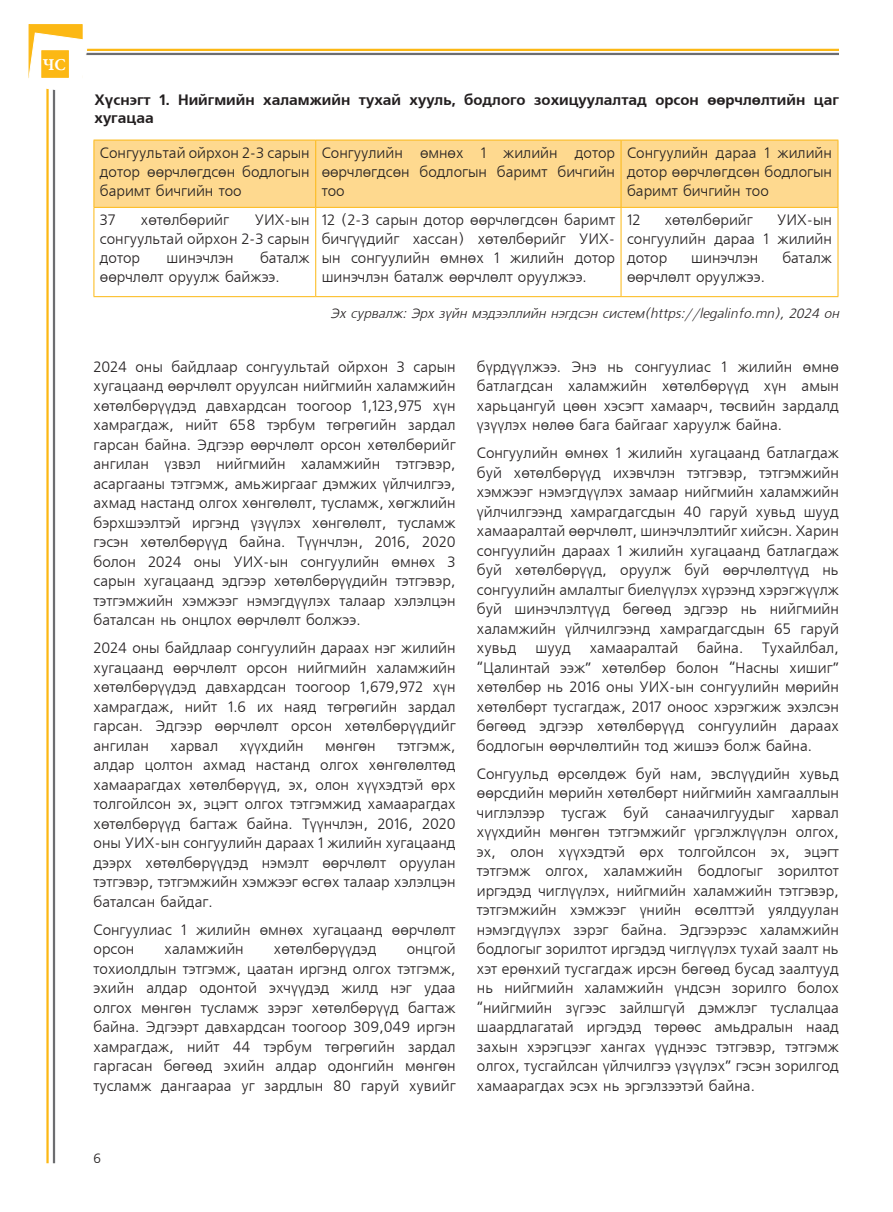
<style>
.page{position:relative;width:893px;height:1212px;background:#fff}
.page>*{position:absolute;margin:0;border:0;box-sizing:border-box;transform-origin:0 0}
.t1{font:700 16.5px "Zazaa Minion Pro";color:#fff}
.t2{font:15px/19.5px "MAK Freeset";color:#231f20;text-align:justify}
.t3{font:700 15px/18px "MAK Freeset";color:#231f20}
.t4{font:italic 13.5px "MAK Freeset";color:#231f20}
.t5{font:300 13.5px "MAK Foreigner";color:#231f20}
</style>
<div class="page">
<hr style="left:46px;top:85px;width:3px;height:1078px;background:#fcb814">
<hr style="left:53px;top:85px;width:2px;height:1078px;background:#6c6d70">
<hr style="left:77px;top:49px;width:762px;height:2px;background:#fcb814">
<hr style="left:77px;top:53px;width:762px;height:2px;background:#6c6d70">
<div style="left:29px;top:24px;width:54px;height:54px;background:#fcb814;border:1px solid #fcb814"></div>
<svg style="left:28px;top:32px;width:61px;height:62px"></svg>
<div style="left:42px;top:51px;width:27px;height:27px;background:#fcb814;border:1px solid #fcb814"></div>
<div style="left:95px;top:141px;width:743px;height:66px;background:#fed98f"></div>
<hr style="left:94px;top:140px;width:222px;height:1px;background:#fcb814">
<hr style="left:94px;top:140px;width:1px;height:67px;background:#fcb814">
<hr style="left:316px;top:140px;width:305px;height:1px;background:#fcb814">
<hr style="left:315px;top:140px;width:1px;height:67px;background:#fcb814">
<hr style="left:621px;top:140px;width:217px;height:1px;background:#fcb814">
<hr style="left:621px;top:140px;width:1px;height:67px;background:#fcb814">
<hr style="left:838px;top:140px;width:1px;height:67px;background:#fcb814">
<hr style="left:94px;top:207px;width:222px;height:1px;background:#fcb814">
<hr style="left:94px;top:208px;width:1px;height:88px;background:#fcb814">
<hr style="left:316px;top:207px;width:305px;height:1px;background:#fcb814">
<hr style="left:315px;top:208px;width:1px;height:88px;background:#fcb814">
<hr style="left:621px;top:207px;width:217px;height:1px;background:#fcb814">
<hr style="left:621px;top:208px;width:1px;height:88px;background:#fcb814">
<hr style="left:838px;top:208px;width:1px;height:88px;background:#fcb814">
<hr style="left:94px;top:296px;width:222px;height:1px;background:#fcb814">
<hr style="left:316px;top:296px;width:305px;height:1px;background:#fcb814">
<hr style="left:621px;top:296px;width:217px;height:1px;background:#fcb814">
<p class="t1" style="left:43px;top:55px;width:24px">ЧС</p>
<p class="t3" style="left:94px;top:91px;width:746px">Хүснэгт 1. Нийгмийн халамжийн тухай хууль, бодлого зохицуулалтад орсон өөрчлөлтийн цаг хугацаа</p>
<p class="t2" style="left:100px;top:144px;width:211px;line-height:19px">Сонгуультай ойрхон 2-3 сарын дотор өөрчлөгдсөн бодлогын баримт бичгийн тоо</p>
<p class="t2" style="left:322px;top:144px;width:295px;line-height:19px">Сонгуулийн өмнөх 1 жилийн дотор өөрчлөгдсөн бодлогын баримт бичгийн тоо</p>
<p class="t2" style="left:627px;top:144px;width:206px;line-height:19px">Сонгуулийн дараа 1 жилийн дотор өөрчлөгдсөн бодлогын баримт бичгийн тоо</p>
<p class="t2" style="left:100px;top:211px;width:17px">37</p>
<p class="t2" style="left:141px;top:211px;width:90px">хөтөлбөрийг</p>
<p class="t2" style="left:322px;top:211px;width:295px;line-height:19px">12 (2-3 сарын дотор өөрчлөгдсөн баримт бичгүүдийг хассан) хөтөлбөрийг УИХ&shy;ын сонгуулийн өмнөх 1 жилийн дотор шинэчлэн баталж өөрчлөлт оруулжээ.</p>
<p class="t2" style="left:627px;top:211px;width:15px">12</p>
<p class="t2" style="left:665px;top:211px;width:90px">хөтөлбөрийг</p>
<p class="t2" style="left:100px;top:211px;width:211px;line-height:19px;text-indent:155px">УИХ-ын сонгуультай ойрхон 2-3 сарын дотор</p>
<p class="t2" style="left:627px;top:211px;width:206px;line-height:19px;text-indent:150px">УИХ-ын сонгуулийн дараа 1 жилийн дотор</p>
<p class="t2" style="left:691px;top:249px;width:69px">шинэчлэн</p>
<p class="t2" style="left:782px;top:249px;width:51px">баталж</p>
<p class="t2" style="left:627px;top:268px;width:139px">өөрчлөлт оруулжээ.</p>
<p class="t4" style="left:330px;top:306px;width:510px">Эх сурвалж: Эрх зүйн мэдээллийн нэгдсэн систем(https://legalinfo.mn), 2024 он</p>
<p class="t2" style="left:94px;top:357px;width:364px">2024 оны байдлаар сонгуультай ойрхон 3 сарын хугацаанд өөрчлөлт оруулсан нийгмийн халамжийн хөтөлбөрүүдэд давхардсан тоогоор 1,123,975 хүн хамрагдаж, нийт 658 тэрбум төгрөгийн зардал гарсан байна. Эдгээр өөрчлөлт орсон хөтөлбөрийг ангилан үзвэл нийгмийн халамжийн тэтгэвэр, асаргааны тэтгэмж, амьжиргааг дэмжих үйлчилгээ, ахмад настанд олгох хөнгөлөлт, тусламж, хөгжлийн бэрхшээлтэй иргэнд үзүүлэх хөнгөлөлт, тусламж гэсэн хөтөлбөрүүд байна. Түүнчлэн, 2016, 2020 болон 2024 оны УИХ-ын сонгуулийн өмнөх 3 сарын хугацаанд эдгээр хөтөлбөрүүдийн тэтгэвэр, тэтгэмжийн хэмжээг нэмэгдүүлэх талаар хэлэлцэн баталсан нь онцлох өөрчлөлт болжээ.</p>
<p class="t2" style="left:94px;top:639px;width:364px">2024 оны байдлаар сонгуулийн дараах нэг жилийн хугацаанд өөрчлөлт орсон нийгмийн халамжийн хөтөлбөрүүдэд давхардсан тоогоор 1,679,972 хүн хамрагдаж, нийт 1.6 их наяд төгрөгийн зардал гарсан. Эдгээр өөрчлөлт орсон хөтөлбөрүүдийг ангилан</p>
<p class="t2" style="left:100px;top:249px;width:211px;line-height:19px;text-indent:160px">баталж өөрчлөлт оруулж байжээ.</p>
<p class="t2" style="left:167px;top:249px;width:69px">шинэчлэн</p>
<p class="t2" style="left:477px;top:357px;width:364px">бүрдүүлжээ. Энэ нь сонгуулиас 1 жилийн өмнө батлагдсан халамжийн хөтөлбөрүүд хүн амын харьцангуй цөөн хэсэгт хамаарч, төсвийн зардалд үзүүлэх нөлөө бага байгааг харуулж байна.</p>
<p class="t2" style="left:477px;top:444px;width:364px">Сонгуулийн өмнөх 1 жилийн хугацаанд батлагдаж буй хөтөлбөрүүд ихэвчлэн тэтгэвэр, тэтгэмжийн хэмжээг нэмэгдүүлэх замаар нийгмийн халамжийн үйлчилгээнд хамрагдагсдын 40 гаруй хувьд шууд хамааралтай өөрчлөлт, шинэчлэлтийг хийсэн. Харин сонгуулийн дараах 1 жилийн хугацаанд батлагдаж буй хөтөлбөрүүд, оруулж буй өөрчлөлтүүд нь сонгуулийн амлалтыг биелүүлэх хүрээнд хэрэгжүүлж буй шинэчлэлтүүд бөгөөд эдгээр нь нийгмийн халамжийн үйлчилгээнд хамрагдагсдын 65 гаруй хувьд</p>
<p class="t2" style="left:477px;top:639px;width:364px;text-indent:285px">Тухайлбал, “Цалинтай ээж” хөтөлбөр болон “Насны хишиг” хөтөлбөр нь 2016 оны УИХ-ын сонгуулийн мөрийн хөтөлбөрт тусгагдаж, 2017 оноос хэрэгжиж эхэлсэн бөгөөд эдгээр хөтөлбөрүүд сонгуулийн дараах бодлогын өөрчлөлтийн тод жишээ болж байна.</p>
<p class="t2" style="left:477px;top:764px;width:364px">Сонгуульд өрсөлдөж буй нам, эвслүүдийн хувьд өөрсдийн мөрийн хөтөлбөрт нийгмийн хамгааллын чиглэлээр тусгаж буй санаачилгуудыг харвал хүүхдийн мөнгөн тэтгэмжийг үргэлжлүүлэн олгох, эх, олон хүүхэдтэй өрх толгойлсон эх, эцэгт тэтгэмж олгох, халамжийн бодлогыг зорилтот иргэдэд чиглүүлэх, нийгмийн халамжийн тэтгэвэр, тэтгэмжийн хэмжээг үнийн өсөлттэй уялдуулан нэмэгдүүлэх зэрэг байна. Эдгээрээс халамжийн бодлогыг зорилтот иргэдэд чиглүүлэх тухай заалт нь хэт ерөнхий тусгагдаж ирсэн бөгөөд бусад заалтууд нь нийгмийн халамжийн үндсэн зорилго болох “нийгмийн зүгээс зайлшгүй дэмжлэг туслалцаа шаардлагатай иргэдэд төрөөс амьдралын наад захын хэрэгцээг хангах үүднээс тэтгэвэр, тэтгэмж олгох, тусгайлсан үйлчилгээ үзүүлэх” гэсэн зорилгод хамаарагдах эсэх нь эргэлзээтэй байна.</p>
<p class="t2" style="left:535px;top:639px;width:37px">шууд</p>
<p class="t2" style="left:590px;top:639px;width:90px">хамааралтай</p>
<p class="t2" style="left:697px;top:639px;width:47px">байна.</p>
<p class="t2" style="left:171px;top:736px;width:49px">харвал</p>
<p class="t2" style="left:240px;top:736px;width:65px">хүүхдийн</p>
<p class="t2" style="left:325px;top:736px;width:52px">мөнгөн</p>
<p class="t2" style="left:94px;top:736px;width:364px;text-indent:304px">тэтгэмж, алдар цолтон ахмад настанд олгох хөнгөлөлтөд хамаарагдах хөтөлбөрүүд, эх, олон хүүхэдтэй өрх толгойлсон эх, эцэгт олгох тэтгэмжид хамаарагдах хөтөлбөрүүд багтаж байна. Түүнчлэн, 2016, 2020 оны УИХ-ын сонгуулийн дараах 1 жилийн хугацаанд дээрх хөтөлбөрүүдэд нэмэлт өөрчлөлт оруулан тэтгэвэр, тэтгэмжийн хэмжээг өсгөх талаар хэлэлцэн баталсан байдаг.</p>
<p class="t2" style="left:94px;top:920px;width:364px">Сонгуулиас 1 жилийн өмнөх хугацаанд өөрчлөлт орсон</p>
<p class="t2" style="left:165px;top:940px;width:81px">халамжийн</p>
<p class="t2" style="left:274px;top:940px;width:104px">хөтөлбөрүүдэд</p>
<p class="t2" style="left:94px;top:940px;width:364px;text-indent:313px">онцгой тохиолдлын тэтгэмж, цаатан иргэнд олгох тэтгэмж, эхийн алдар одонтой эхчүүдэд жилд нэг удаа олгох мөнгөн тусламж зэрэг хөтөлбөрүүд багтаж байна. Эдгээрт давхардсан тоогоор 309,049 иргэн хамрагдаж, нийт 44 тэрбум төгрөгийн зардал гаргасан бөгөөд эхийн алдар одонгийн мөнгөн тусламж дангаараа уг зардлын 80 гаруй хувийг</p>
<p class="t5" style="left:94px;top:1152px;width:9px">6</p>
</div>
